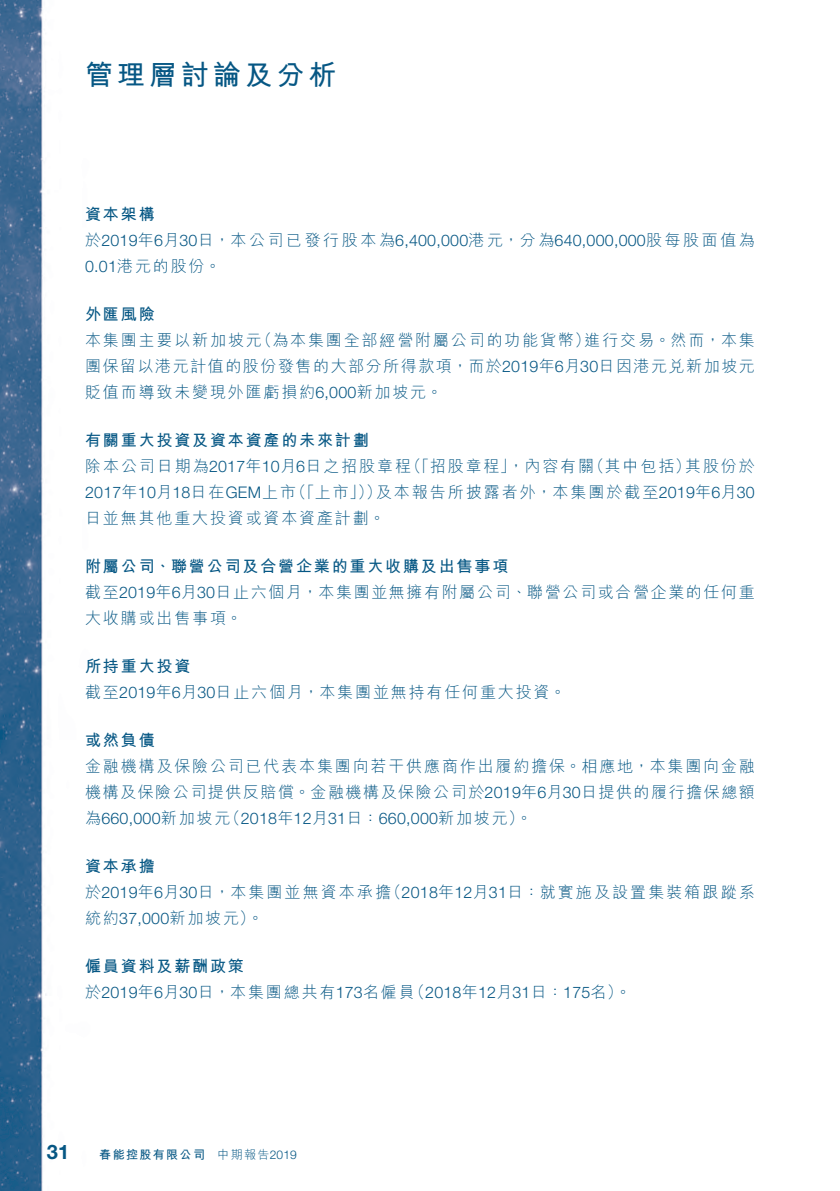
<style>
.page{position:relative;width:840px;height:1191px;background:#fff}
.page>*{position:absolute;margin:0;border:0;box-sizing:border-box;transform-origin:0 0}
.t1{font:700 28px "M Hei HK";letter-spacing:.14em;color:#065784}
.t2{font:700 20px "Helvetica Neue LT Std";color:#065784}
._01_Body_Text{font:300 16px/26px "M Hei HK";letter-spacing:.115em;color:#065784}
._01_Body_Text-2{font:300 16px/26px "M Hei HK";letter-spacing:.095em;color:#065784}
._04___H2{font:700 16px "M Hei HK";letter-spacing:.115em;color:#065784}
._01_Body_Text-3{font:300 16px "Helvetica Neue LT Std";letter-spacing:.015em;color:#065784}
.t3{font:300 12px "M Hei HK";color:#065784}
.t4{font:700 12px "M Hei HK";letter-spacing:.115em;color:#065784}
.s1{font-family:"Helvetica Neue LT Std"}
.s2{font-family:"M Hei HK"}
</style>
<div class="page">
<img style="left:0;top:0;width:47px;height:1191px">
<h1 class="t1" style="left:85px;top:55px;width:253px">管理層討論及分析</h1>
<p class="_04___H2" style="left:85px;top:203px;width:71px">資本架構</p>
<p class="_01_Body_Text" style="left:85px;top:227px;width:671px">於<span class="s1">2019</span>年月<span class="s1">6 30</span>日，本公司已發行股本為<span class="s1">6,400,000</span>港元，分為<span class="s1">640,000,000</span>股每股面值為<br><span class="s1">0.01</span>港元的股份。</p>
<p class="_04___H2" style="left:85px;top:303px;width:71px">外匯風險</p>
<p class="_01_Body_Text" style="left:584px;top:327px;width:172px">進行交易。然而，本集</p>
<p class="_01_Body_Text" style="left:256px;top:327px;width:335px">（為本集團全部經營附屬公司的功能貨幣）</p>
<p class="_01_Body_Text-2" style="left:85px;top:327px;width:671px">本集團主要以新加坡元<br>團保留以港元計值的股份發售的大部分所得款項，而於<span class="s1">2019</span>年月<span class="s1">6 30</span>日因港元兌新加坡元貶值而導致未變現外匯虧損約<span class="s1">6,000</span>新加坡元。</p>
<p class="_04___H2" style="left:85px;top:429px;width:285px">有關重大投資及資本資產的未來計劃</p>
<p class="_01_Body_Text" style="left:684px;top:453px;width:71px">其股份於</p>
<p class="_01_Body_Text" style="left:405px;top:453px;width:190px">（「招股章程，」內容有關</p>
<p class="_01_Body_Text" style="left:588px;top:453px;width:104px">（其中包括）</p>
<p class="_01_Body_Text" style="left:376px;top:453px;width:380px;text-indent:-290px">除本公司日期為<span class="s1">2017</span>年<span class="s1">10</span>月<span class="s1">6</span>日之招股章程<br>及本報告所披露者外，本集團於截至<span class="s1">2019</span>年月<span class="s1">6 30</span></p>
<p class="_01_Body_Text" style="left:290px;top:479px;width:93px">（「上市」））</p>
<p class="_01_Body_Text" style="left:85px;top:479px;width:301px"><span class="s1">2017</span>年<span class="s1">10</span>月<span class="s1">18</span>日在<span class="s1">GEM</span>上市<br>日並無其他重大投資或資本資產計劃。</p>
<p class="_04___H2" style="left:85px;top:555px;width:424px">附屬公司、聯營公司及合營企業的重大收購及出售事項</p>
<p class="_01_Body_Text" style="left:85px;top:579px;width:671px">截至<span class="s1">2019</span>年月<span class="s1">6 30</span>日止六個月，本集團並無擁有附屬公司、聯營公司或合營企業的任何重大收購或出售事項。</p>
<p class="_04___H2" style="left:85px;top:655px;width:107px">所持重大投資</p>
<p class="_01_Body_Text" style="left:85px;top:679px;width:482px">截至<span class="s1">2019</span>年月<span class="s1">6 30</span>日止六個月，本集團並無持有任何重大投資。</p>
<p class="_04___H2" style="left:85px;top:729px;width:71px">或然負債</p>
<p class="_01_Body_Text" style="left:85px;top:753px;width:671px">金融機構及保險公司已代表本集團向若干供應商作出履約擔保。相應地，本集團向金融</p>
<p class="_01_Body_Text-2" style="left:85px;top:779px;width:671px">機構及保險公司提供反賠償。金融機構及保險公司於<span class="s1">2019</span>年月<span class="s1">6 30</span>日提供的履行擔保總額</p>
<p class="_01_Body_Text-3" style="left:224px;top:809px;width:309px"><span class="s2">（</span>2018<span class="s2">年</span>12<span class="s2">月</span>31<span class="s2">日：</span>660,000<span class="s2">新加坡元。(</span></p>
<p class="_01_Body_Text-3" style="left:85px;top:809px;width:147px"><span class="s2">為</span>660,000<span class="s2">新加坡元</span></p>
<p class="_04___H2" style="left:85px;top:855px;width:71px">資本承擔</p>
<p class="_01_Body_Text" style="left:385px;top:879px;width:371px">（<span class="s1">2018</span>年<span class="s1">12</span>月<span class="s1">31</span>日：就實施及設置集裝箱跟蹤系</p>
<p class="_01_Body_Text" style="left:85px;top:879px;width:307px">於<span class="s1">2019</span>年月<span class="s1">6 30</span>日，本集團並無資本承擔統約<span class="s1">37,000</span>新加坡元。(</p>
<p class="_04___H2" style="left:85px;top:955px;width:160px">僱員資料及薪酬政策</p>
<p class="_01_Body_Text-3" style="left:409px;top:983px;width:223px"><span class="s2">（</span>2018<span class="s2">年</span>12<span class="s2">月</span>31<span class="s2">日：</span>175<span class="s2">名。(</span></p>
<p class="_01_Body_Text" style="left:85px;top:979px;width:331px">於<span class="s1">2019</span>年月<span class="s1">6 30</span>日，本集團總共有<span class="s1">173</span>名僱員</p>
<p class="t2" style="left:47px;top:1139px;width:24px">31</p>
<p class="t4" style="left:99px;top:1145px;width:107px">春能控股有限公司</p>
<p class="t3" style="left:217px;top:1148px;width:81px">中期報告<span class="s1">2019</span></p>
</div>
